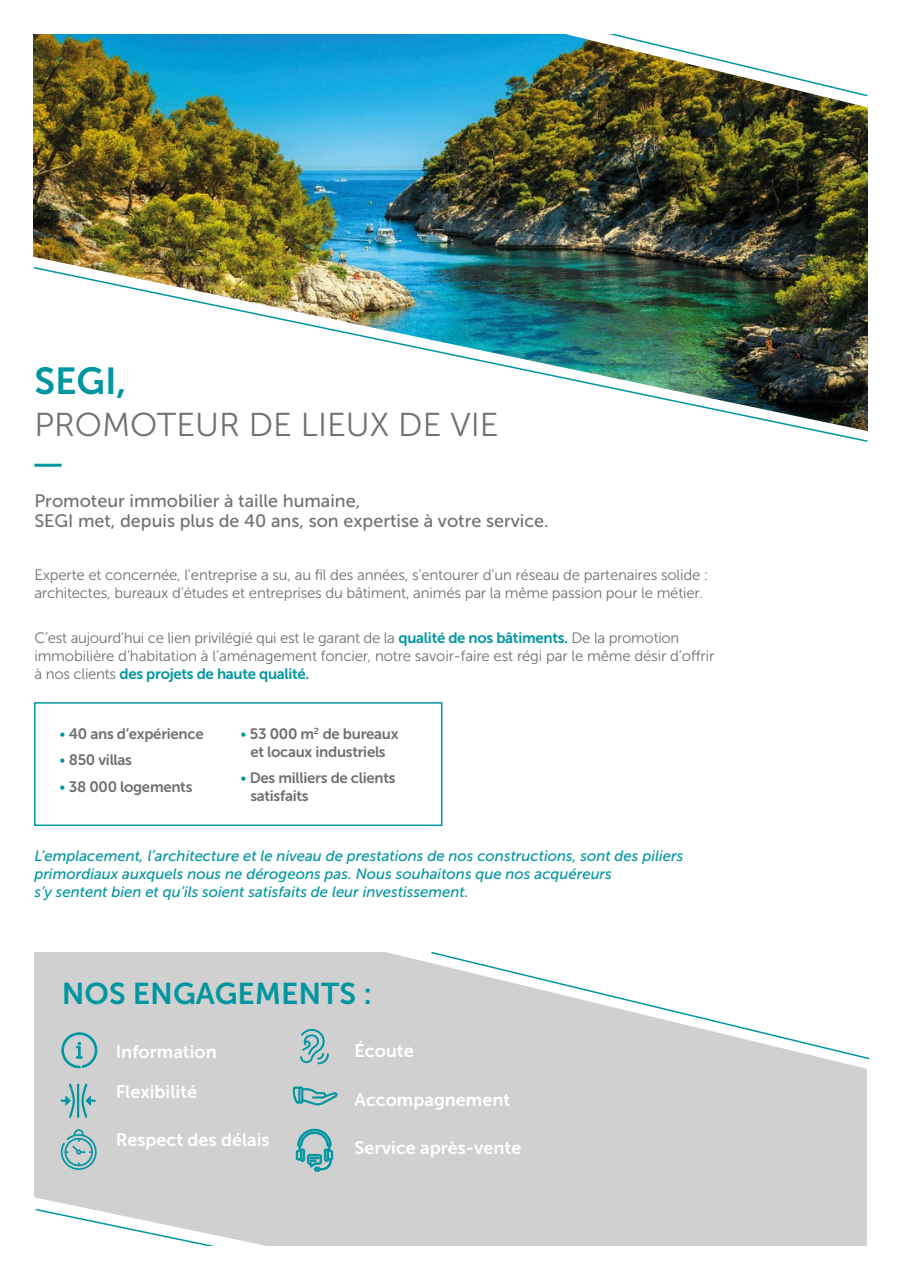
<style>
.page{position:relative;width:902px;height:1280px;background:#fff}
.page>*{position:absolute;margin:0;border:0;box-sizing:border-box;transform-origin:0 0}
.t1{font:37.5px "Museo Sans 700";color:#0096a1}
.t2{font:33px "Museo Sans 300";color:#707173}
.t3{font:30px "Museo Sans 700";color:#0096a1}
.t4{font:18px/20.5px "Museo Sans 500";color:#707173}
.t5{font:18px "Museo Sans 700";color:#fff}
.t6{font:15px/18px "Museo Sans 300";letter-spacing:-.015em;color:#707173}
.t7{font:italic 15px/18px "Museo Sans 500";color:#0096a1}
.t8{font:15px/18px "Museo Sans 700";letter-spacing:-.02em;color:#707173;text-align:center}
.t9{font:15px "Museo Sans 700";letter-spacing:-.02em;color:#0096a1}
.s1{color:#6b6d70}
.s2{font-family:"Museo Sans 700";color:#0096a1}
.s3{font-family:"Museo Sans 300";color:#707173}
.s4{font-family:"Museo Sans 300";color:#0096a1}
</style>
<div class="page">
<div style="left:34px;top:952px;width:833px;height:328px;background:#d0d0d0"></div>
<img style="left:33px;top:151px;width:834px;height:97px">
<img style="left:33px;top:248px;width:835px;height:216px">
<img style="left:33px;top:97px;width:835px;height:54px">
<img style="left:33px;top:34px;width:835px;height:63px">
<svg style="left:61px;top:1032px;width:36px;height:36px"></svg>
<svg style="left:61px;top:1129px;width:36px;height:41px"></svg>
<svg style="left:300px;top:1029px;width:29px;height:35px"></svg>
<svg style="left:293px;top:1086px;width:45px;height:20px"></svg>
<svg style="left:296px;top:1129px;width:37px;height:42px"></svg>
<svg style="left:60px;top:1083px;width:37px;height:36px"></svg>
<div style="left:76px;top:1083px;width:4px;height:36px;border:1px solid #d0d0d0;border-radius:2px"></div>
<hr style="left:34px;top:464px;width:28px;height:3px;background:#0096a1">
<div style="left:34px;top:702px;width:408px;height:124px;border:2px solid #0096a1"></div>
<img style="left:33px;top:266px;width:835px;height:177px">
<svg style="left:34px;top:1208px;width:232px;height:38px"></svg>
<div style="left:0;top:1246px;width:901px;height:34px;background:#fff"></div>
<svg style="left:429px;top:951px;width:441px;height:109px"></svg>
<h1 class="t1" style="left:34px;top:360px;width:93px">SEGI,</h1>
<h2 class="t2" style="left:34px;top:406px;width:466px">PROMOTEUR DE LIEUX DE VIE</h2>
<p class="t4" style="left:34px;top:490px;width:516px">Promoteur immobilier à taille humaine,<br>SEGI met, depuis plus de 40 ans, son expertise à votre service.</p>
<p class="t6" style="left:34px;top:566px;width:675px">Experte et concernée, l’entrepr<span class="s1">ise a</span> su, au fil des années, s’entourer d’un réseau de partenaires solide : architectes, bureaux d’études et entreprises du bâtiment, animés par la même passion pour le métier.</p>
<p class="t6" style="left:34px;top:629px;width:681px">C’est aujourd’hui ce lien privilégié qui est le garant de la <span class="s2">qualité de nos bâtiments.</span> De la promotion immobilière d’habitation à l’aménagement foncier, notre savoir-faire est régi par le même désir d’offrir</p>
<p class="t9" style="left:34px;top:665px;width:276px"><span class="s3">à nos clients</span> des projets de haute qualité.</p>
<p class="t8" style="left:59px;top:724px;width:146px"><span class="s4">•</span> 40 ans d’expérience</p>
<p class="t8" style="left:59px;top:751px;width:74px"><span class="s4">•</span> 850 villas</p>
<p class="t8" style="left:59px;top:777px;width:134px"><span class="s4">•</span> 38 000 logements</p>
<p class="t8" style="left:240px;top:724px;width:160px"><span class="s4">•</span> 53 000 m<sup>2</sup> de bureaux et locaux industriels</p>
<p class="t8" style="left:250px;top:769px;width:146px;text-align:left;text-indent:-10px"><span class="s4">•</span> Des milliers de clients satisfaits</p>
<p class="t7" style="left:34px;top:847px;width:650px">L’emplacement, l’architecture et le niveau de prestations de nos constructions, sont des piliers primordiaux auxquels nous ne dérogeons pas. Nous souhaitons que nos acquéreurs<br>s’y sentent bien et qu’ils soient satisfaits de leur investissement.</p>
<h3 class="t3" style="left:62px;top:977px;width:312px">NOS ENGAGEMENTS :</h3>
<p class="t5" style="left:116px;top:1042px;width:103px">Information</p>
<p class="t5" style="left:116px;top:1082px;width:83px">Flexibilité</p>
<p class="t5" style="left:116px;top:1130px;width:155px">Respect des délais</p>
<p class="t5" style="left:354px;top:1041px;width:61px">Écoute</p>
<p class="t5" style="left:354px;top:1089px;width:157px">Accompagnement</p>
<p class="t5" style="left:354px;top:1137px;width:168px">Service après-vente</p>
</div>
